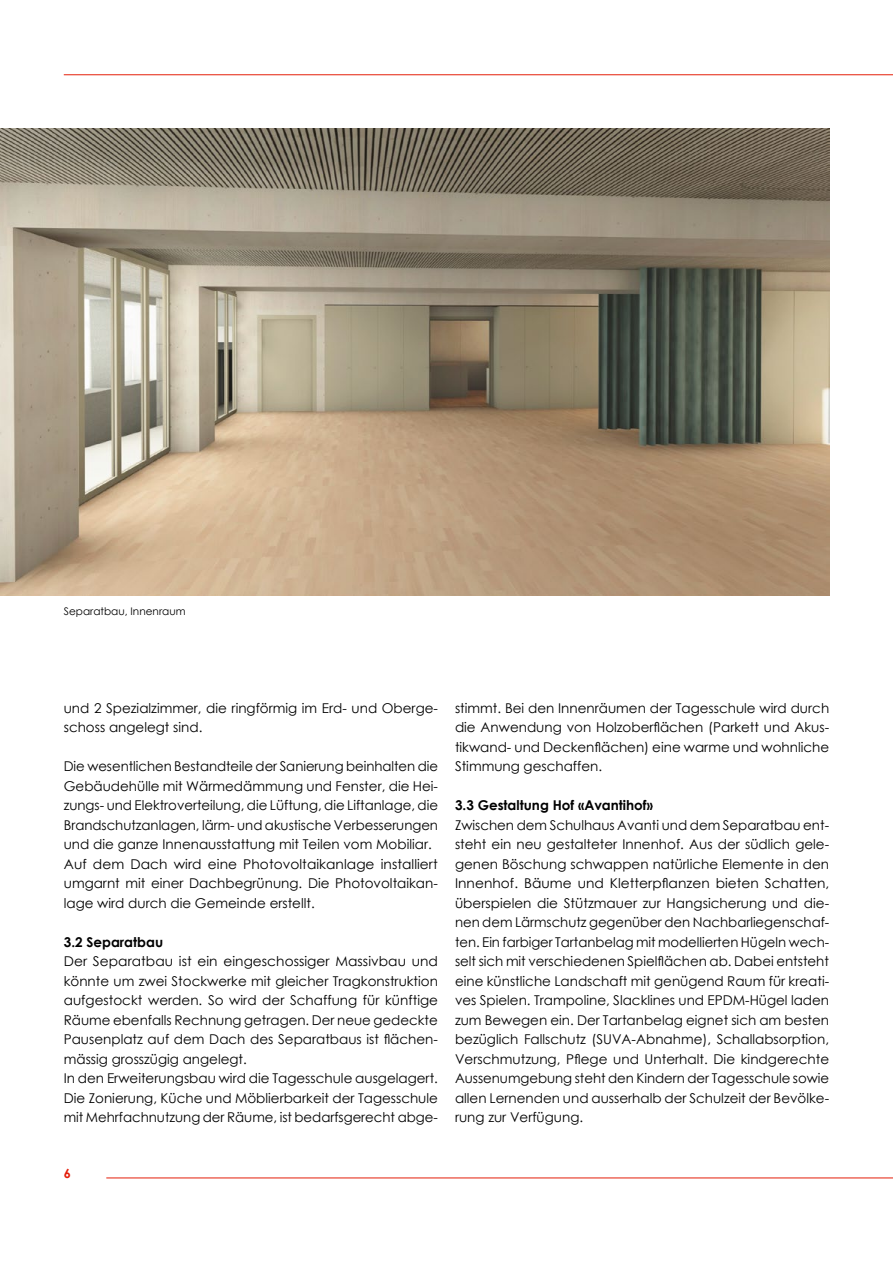
<style>
.page{position:relative;width:893px;height:1263px;background:#fff}
.page>*{position:absolute;margin:0;border:0;box-sizing:border-box;transform-origin:0 0}
.t1{font:13.5px/19.5px "Century Gothic";color:#000}
.t2{font:700 13.5px "Century Gothic";color:#000}
.t3{font:700 12.75px "Century Gothic";color:#e41e0a}
.t4{font:10.5px "Century Gothic";color:#000}
</style>
<div class="page">
<hr style="left:64px;top:75px;width:829px;height:1px;background:#e41e0a">
<hr style="left:106px;top:1178px;width:787px;height:1px;background:#e41e0a">
<img style="left:0;top:128px;width:829px;height:467px">
<p class="t4" style="left:64px;top:604px;width:123px">Separatbau, Innenraum</p>
<p class="t1" style="left:64px;top:698px;width:376px">und 2 Spezialzimmer, die ringförmig im Erd- und Oberge&shy;schoss angelegt sind.</p>
<p class="t1" style="left:64px;top:756px;width:376px">Die wesentlichen Bestandteile der Sanierung beinhalten die Gebäudehülle mit Wärmedämmung und Fenster, die Hei&shy;zungs- und Elektroverteilung, die Lüftung, die Liftanlage, die Brandschutzanlagen, lärm- und akustische Verbesserungen und die ganze Innenausstattung mit Teilen vom Mobiliar.<br>Auf dem Dach wird eine Photovoltaikanlage installiert umgarnt mit einer Dachbegrünung. Die Photovoltaikan&shy;lage wird durch die Gemeinde erstellt.</p>
<p class="t2" style="left:64px;top:931px;width:101px">3.2 Separatbau</p>
<p class="t1" style="left:64px;top:951px;width:376px">Der Separatbau ist ein eingeschossiger Massivbau und könnte um zwei Stockwerke mit gleicher Tragkonstruktion aufgestockt werden. So wird der Schaffung für künftige Räume ebenfalls Rechnung getragen. Der neue gedeckte Pausenplatz auf dem Dach des Separatbaus ist flächen&shy;mässig grosszügig angelegt.<br>In den Erweiterungsbau wird die Tagesschule ausgelagert.<br>Die Zonierung, Küche und Möblierbarkeit der Tagesschule mit Mehrfachnutzung der Räume, ist bedarfsgerecht abge-</p>
<p class="t1" style="left:455px;top:698px;width:376px;text-align:justify">stimmt. Bei den Innenräumen der Tagesschule wird durch die Anwendung von Holzoberflächen (Parkett und Akus&shy;tikwand- und Deckenflächen) eine warme und wohnliche Stimmung geschaffen.</p>
<p class="t2" style="left:455px;top:795px;width:199px">3.3 Gestaltung Hof «Avantihof»</p>
<p class="t1" style="left:455px;top:815px;width:376px;text-align:justify">Zwischen dem Schulhaus Avanti und dem Separatbau ent&shy;steht ein neu gestalteter Innenhof. Aus der südlich gele&shy;genen Böschung schwappen natürliche Elemente in den Innenhof. Bäume und Kletterpflanzen bieten Schatten, überspielen die Stützmauer zur Hangsicherung und die&shy;nen dem Lärmschutz gegenüber den Nachbarliegenschaf&shy;ten. Ein farbiger Tartanbelag mit modellierten Hügeln wech&shy;selt sich mit verschiedenen Spielflächen ab. Dabei entsteht eine künstliche Landschaft mit genügend Raum für kreati&shy;ves Spielen. Trampoline, Slacklines und EPDM-Hügel laden zum Bewegen ein. Der Tartanbelag eignet sich am besten bezüglich Fallschutz (SUVA-Abnahme), Schallabsorption, Verschmutzung, Pflege und Unterhalt. Die kindgerechte Aussenumgebung steht den Kindern der Tagesschule sowie allen Lernenden und ausserhalb der Schulzeit der Bevölke&shy;rung zur Verfügung.</p>
<p class="t3" style="left:64px;top:1164px;width:9px">6</p>
</div>
